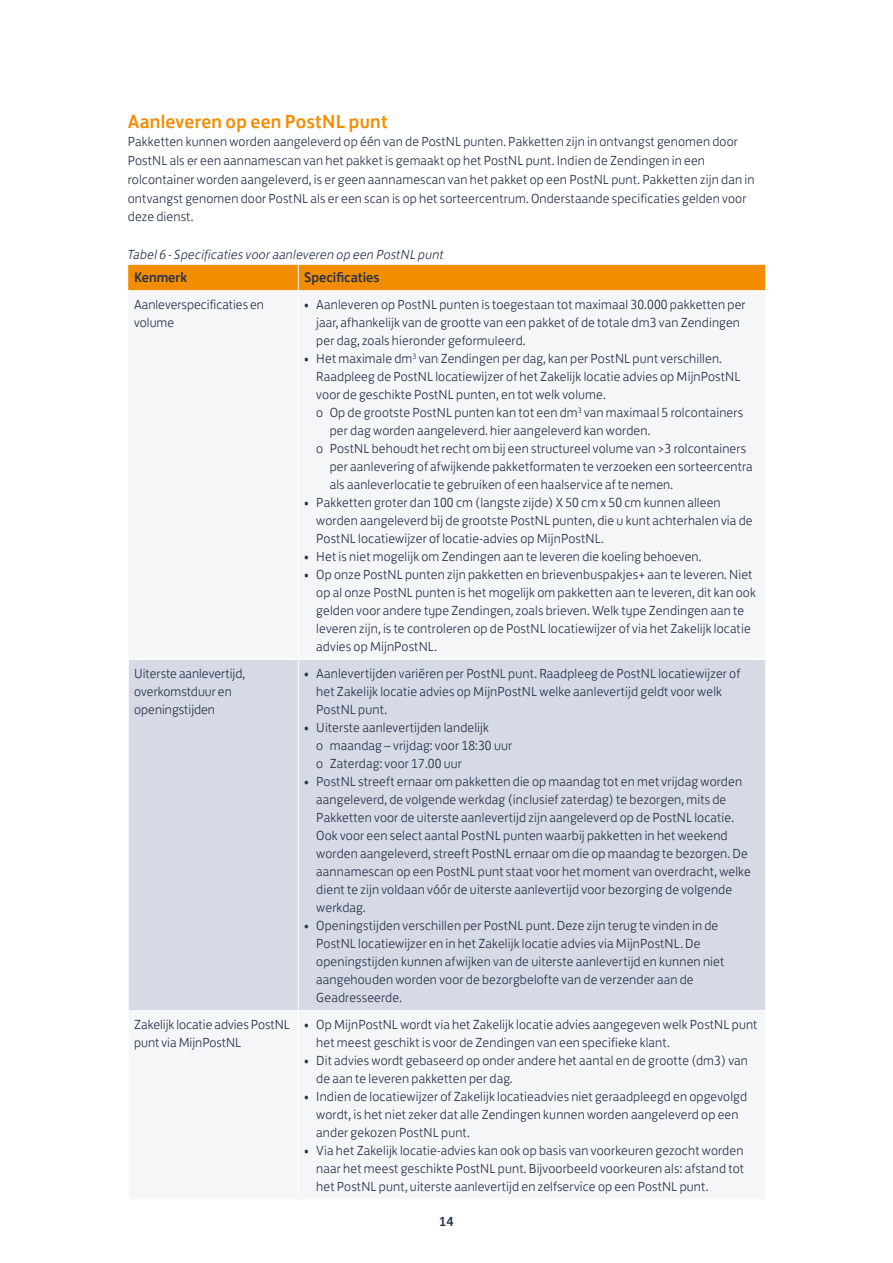
<style>
.page{position:relative;width:893px;height:1263px;background:#fff}
.page>*{position:absolute;margin:0;border:0;box-sizing:border-box;transform-origin:0 0}
.t1{font:500 19.5px "Post NL";letter-spacing:.015em;color:#f28c00}
.t2{font:500 14.25px "Post NL";color:#27324c}
.t3{font:300 13.5px/18px "Post NL";letter-spacing:.01em;color:#27324c}
.t4{font:italic 300 13.5px "Post NL";letter-spacing:.01em;color:#27324c}
.t5{font:500 13.5px "Post NL";color:#27324c}
</style>
<div class="page">
<div style="left:129px;top:660px;width:636px;height:350px;background:#d5dae4"></div>
<hr style="left:298px;top:660px;width:1px;height:350px;background:#fff">
<div style="left:128px;top:265px;width:638px;height:25px;background:#f28c00"></div>
<h1 class="t1" style="left:128px;top:105px;width:261px">Aanleveren op een PostNL punt</h1>
<p class="t3" style="left:128px;top:131px;width:628px;line-height:18.8px">Pakketten kunnen worden aangeleverd op één van de PostNL punten. Pakketten zijn in ontvangst genomen door PostNL als er een aannamescan van het pakket is gemaakt op het PostNL punt. Indien de Zendingen in een rolcontainer worden aangeleverd, is er geen aannamescan van het pakket op een PostNL punt. Pakketten zijn dan in ontvangst genomen door PostNL als er een scan is op het sorteercentrum. Onderstaande specificaties gelden voor deze dienst.</p>
<p class="t4" style="left:128px;top:244px;width:317px">Tabel 6 - Specificaties voor aanleveren op een PostNL punt</p>
<p class="t2" style="left:134px;top:265px;width:54px">Kenmerk</p>
<p class="t2" style="left:304px;top:265px;width:76px">Specificaties</p>
<p class="t3" style="left:134px;top:294px;width:131px">Aanleverspecificaties en volume</p>
<p class="t3" style="left:316px;top:294px;width:431px;text-indent:-12px">• Aanleveren op PostNL punten is toegestaan tot maximaal 30.000 pakketten per jaar, afhankelijk van de grootte van een pakket of de totale dm3 van Zendingen per dag, zoals hieronder geformuleerd.</p>
<p class="t3" style="left:304px;top:348px;width:419px">• Het maximale dm<sup>3</sup> van Zendingen per dag, kan per PostNL punt verschillen.</p>
<p class="t3" style="left:316px;top:366px;width:426px">Raadpleeg de PostNL locatiewijzer of het Zakelijk locatie advies op MijnPostNL</p>
<p class="t3" style="left:316px;top:384px;width:291px">voor de geschikte PostNL punten, en tot welk volume.</p>
<p class="t3" style="left:316px;top:402px;width:428px">o Op de grootste PostNL punten kan tot een dm<sup>3</sup> van maximaal 5 rolcontainers</p>
<p class="t3" style="left:330px;top:420px;width:322px">per dag worden aangeleverd. hier aangeleverd kan worden.</p>
<p class="t3" style="left:316px;top:438px;width:431px">o PostNL behoudt het recht om bij een structureel volume van &gt;3 rolcontainers</p>
<p class="t3" style="left:330px;top:456px;width:424px">per aanlevering of afwijkende pakketformaten te verzoeken een sorteercentra</p>
<p class="t3" style="left:330px;top:474px;width:345px">als aanleverlocatie te gebruiken of een haalservice af te nemen.</p>
<p class="t3" style="left:316px;top:492px;width:438px;text-indent:-12px">• Pakketten groter dan 100 cm (langste zijde) X 50 cm x 50 cm kunnen alleen worden aangeleverd bij de grootste PostNL punten, die u kunt achterhalen via de<br>PostNL locatiewijzer of locatie-advies op MijnPostNL.</p>
<p class="t3" style="left:304px;top:546px;width:399px">• Het is niet mogelijk om Zendingen aan te leveren die koeling behoeven.</p>
<p class="t3" style="left:316px;top:564px;width:441px;text-indent:-12px">• Op onze PostNL punten zijn pakketten en brievenbuspakjes+ aan te leveren. Niet op al onze PostNL punten is het mogelijk om pakketten aan te leveren, dit kan ook gelden voor andere type Zendingen, zoals brieven. Welk type Zendingen aan te leveren zijn, is te controleren op de PostNL locatiewijzer of via het Zakelijk locatie advies op MijnPostNL.</p>
<p class="t3" style="left:134px;top:663px;width:112px">Uiterste aanlevertijd, overkomstduur en openingstijden</p>
<p class="t3" style="left:316px;top:663px;width:425px;text-indent:-12px">• Aanlevertijden variëren per PostNL punt. Raadpleeg de PostNL locatiewijzer of het Zakelijk locatie advies op MijnPostNL welke aanlevertijd geldt voor welk<br>PostNL punt.</p>
<p class="t3" style="left:316px;top:717px;width:197px;text-indent:-12px">• Uiterste aanlevertijden landelijk<br>o maandag – vrijdag: voor 18:30 uur o Zaterdag: voor 17.00 uur</p>
<p class="t3" style="left:316px;top:771px;width:436px;text-indent:-12px">• PostNL streeft ernaar om pakketten die op maandag tot en met vrijdag worden aangeleverd, de volgende werkdag (inclusief zaterdag) te bezorgen, mits de Pakketten voor de uiterste aanlevertijd zijn aangeleverd op de PostNL locatie.<br>Ook voor een select aantal PostNL punten waarbij pakketten in het weekend worden aangeleverd, streeft PostNL ernaar om die op maandag te bezorgen. De aannamescan op een PostNL punt staat voor het moment van overdracht, welke dient te zijn voldaan vóór de uiterste aanlevertijd voor bezorging de volgende werkdag.</p>
<p class="t3" style="left:316px;top:915px;width:410px;text-indent:-12px">• Openingstijden verschillen per PostNL punt. Deze zijn terug te vinden in de PostNL locatiewijzer en in het Zakelijk locatie advies via MijnPostNL. De openingstijden kunnen afwijken van de uiterste aanlevertijd en kunnen niet aangehouden worden voor de bezorgbelofte van de verzender aan de Geadresseerde.</p>
<p class="t3" style="left:134px;top:1014px;width:157px">Zakelijk locatie advies PostNL punt via MijnPostNL</p>
<p class="t3" style="left:316px;top:1014px;width:443px;text-indent:-12px">• Op MijnPostNL wordt via het Zakelijk locatie advies aangegeven welk PostNL punt het meest geschikt is voor de Zendingen van een specifieke klant.</p>
<p class="t3" style="left:316px;top:1050px;width:433px;text-indent:-12px">• Dit advies wordt gebaseerd op onder andere het aantal en de grootte (dm3) van de aan te leveren pakketten per dag.</p>
<p class="t3" style="left:316px;top:1086px;width:432px;text-indent:-12px">• Indien de locatiewijzer of Zakelijk locatieadvies niet geraadpleegd en opgevolgd wordt, is het niet zeker dat alle Zendingen kunnen worden aangeleverd op een ander gekozen PostNL punt.</p>
<p class="t3" style="left:316px;top:1140px;width:429px;text-align:justify;text-indent:-12px">• Via het Zakelijk locatie-advies kan ook op basis van voorkeuren gezocht worden naar het meest geschikte PostNL punt. Bijvoorbeeld voorkeuren als: afstand tot het PostNL punt, uiterste aanlevertijd en zelfservice op een PostNL punt.</p>
<p class="t5" style="left:439px;top:1211px;width:16px">14</p>
</div>
